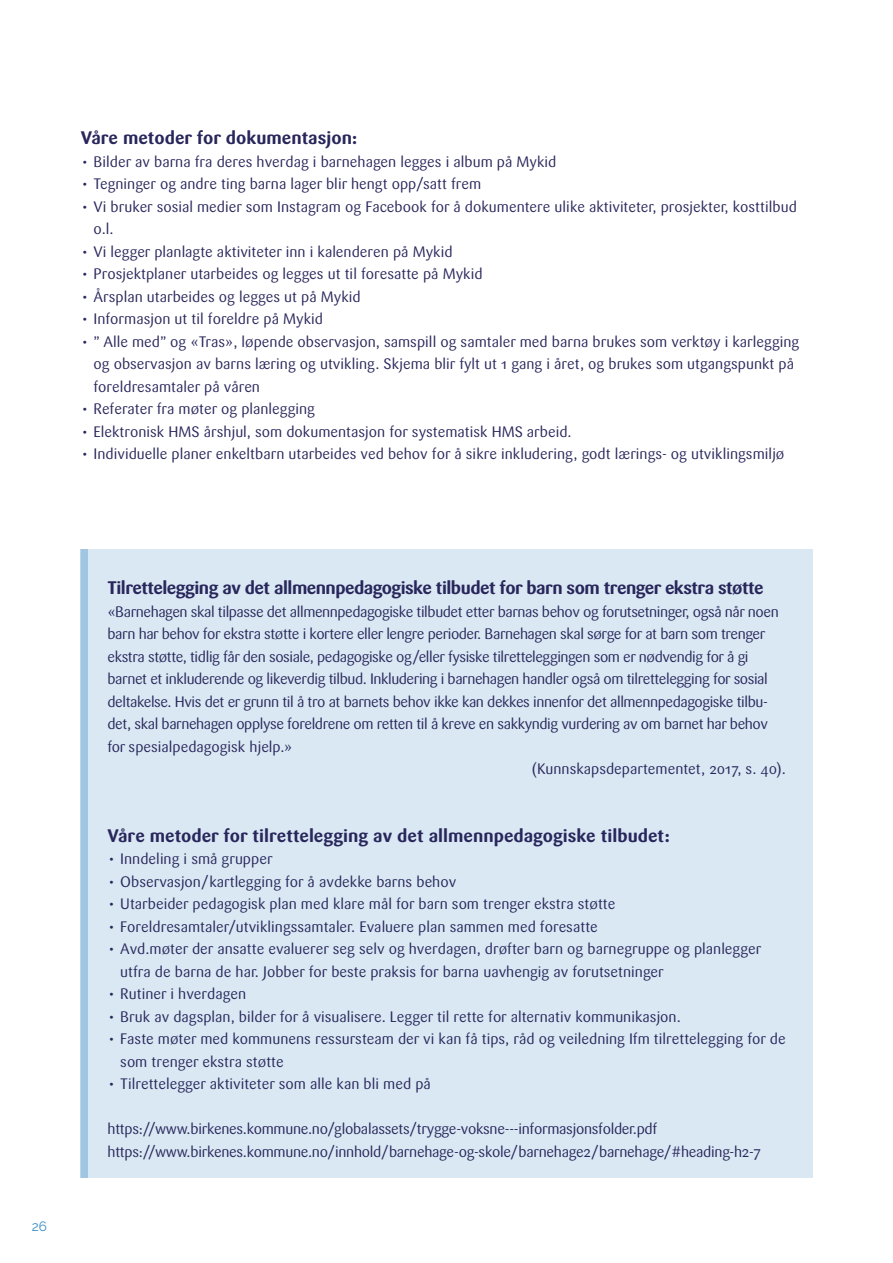
<style>
.page{position:relative;width:893px;height:1263px;background:#fff}
.page>*{position:absolute;margin:0;border:0;box-sizing:border-box;transform-origin:0 0}
.t1{font:700 18px "Sari OT";letter-spacing:-.01em;color:#28265b}
.t2{font:700 18px "Sari OT";letter-spacing:-.03em;color:#28265b}
.t3{font:15px/22.5px "Sari OT";color:#28265b}
.t4{font:15px "Sari OT";letter-spacing:-.03em;color:#28265b}
.t5{font:15px/22.5px "Sari OT";letter-spacing:-.02em;color:#28265b}
.t6{font:13.5px "Raleway";color:#388bc6}
</style>
<div class="page">
<div style="left:81px;top:550px;width:731px;height:628px;background:#d9e8f3"></div>
<p class="t1" style="left:81px;top:126px;width:278px">Våre metoder for dokumentasjon:</p>
<p class="t3" style="left:81px;top:150px;width:477px">• Bilder av barna fra deres hverdag i barnehagen legges i album på Mykid</p>
<p class="t3" style="left:81px;top:172px;width:402px">• Tegninger og andre ting barna lager blir hengt opp/satt frem</p>
<p class="t3" style="left:94px;top:195px;width:705px;text-indent:-13px">• Vi bruker sosial medier som Instagram og Facebook for å dokumentere ulike aktiviteter, prosjekter, kosttilbud o.l.</p>
<p class="t3" style="left:81px;top:240px;width:373px">• Vi legger planlagte aktiviteter inn i kalenderen på Mykid</p>
<p class="t3" style="left:81px;top:262px;width:403px">• Prosjektplaner utarbeides og legges ut til foresatte på Mykid</p>
<p class="t3" style="left:81px;top:285px;width:281px">• Årsplan utarbeides og legges ut på Mykid</p>
<p class="t3" style="left:81px;top:307px;width:244px">• Informasjon ut til foreldre på Mykid</p>
<p class="t3" style="left:94px;top:330px;width:707px;text-indent:-13px">• ” Alle med” og «Tras», løpende observasjon, samspill og samtaler med barna brukes som verktøy i karlegging og observasjon av barns læring og utvikling. Skjema blir fylt ut 1 gang i året, og brukes som utgangspunkt på foreldresamtaler på våren</p>
<p class="t3" style="left:81px;top:397px;width:236px">• Referater fra møter og planlegging</p>
<p class="t3" style="left:81px;top:420px;width:492px">• Elektronisk HMS årshjul, som dokumentasjon for systematisk HMS arbeid.</p>
<p class="t3" style="left:81px;top:442px;width:705px">• Individuelle planer enkeltbarn utarbeides ved behov for å sikre inkludering, godt lærings- og utviklingsmiljø</p>
<p class="t6" style="left:32px;top:1218px;width:17px">26</p>
<p class="t2" style="left:108px;top:576px;width:658px">Tilrettelegging av det allmennpedagogiske tilbudet for barn som trenger ekstra støtte</p>
<p class="t4" style="left:108px;top:602px;width:673px">«Barnehagen skal tilpasse det allmennpedagogiske tilbudet etter barnas behov og forutsetninger, også når noen</p>
<p class="t4" style="left:108px;top:624px;width:659px">barn har behov for ekstra støtte i kortere eller lengre perioder. Barnehagen skal sørge for at barn som trenger</p>
<p class="t4" style="left:108px;top:647px;width:642px">ekstra støtte, tidlig får den sosiale, pedagogiske og/eller fysiske tilretteleggingen som er nødvendig for å gi</p>
<p class="t4" style="left:108px;top:669px;width:662px">barnet et inkluderende og likeverdig tilbud. Inkludering i barnehagen handler også om tilrettelegging for sosial</p>
<p class="t4" style="left:108px;top:692px;width:662px">deltakelse. Hvis det er grunn til å tro at barnets behov ikke kan dekkes innenfor det allmennpedagogiske tilbu-</p>
<p class="t4" style="left:108px;top:714px;width:662px">det, skal barnehagen opplyse foreldrene om retten til å kreve en sakkyndig vurdering av om barnet har behov</p>
<p class="t3" style="left:108px;top:735px;width:186px">for spesialpedagogisk hjelp.»</p>
<p class="t3" style="left:532px;top:757px;width:256px">(Kunnskapsdepartementet, 2017, s. 40).</p>
<p class="t1" style="left:108px;top:824px;width:564px">Våre metoder for tilrettelegging av det allmennpedagogiske tilbudet:</p>
<p class="t3" style="left:108px;top:847px;width:167px">• Inndeling i små grupper</p>
<p class="t3" style="left:108px;top:870px;width:350px">• Observasjon/kartlegging for å avdekke barns behov</p>
<p class="t3" style="left:108px;top:892px;width:509px">• Utarbeider pedagogisk plan med klare mål for barn som trenger ekstra støtte</p>
<p class="t3" style="left:108px;top:915px;width:492px">• Foreldresamtaler/utviklingssamtaler. Evaluere plan sammen med foresatte</p>
<p class="t3" style="left:120px;top:937px;width:642px;text-indent:-13px">• Avd.møter der ansatte evaluerer seg selv og hverdagen, drøfter barn og barnegruppe og planlegger utfra de barna de har. Jobber for beste praksis for barna uavhengig av forutsetninger</p>
<p class="t3" style="left:108px;top:982px;width:140px">• Rutiner i hverdagen</p>
<p class="t3" style="left:108px;top:1005px;width:575px">• Bruk av dagsplan, bilder for å visualisere. Legger til rette for alternativ kommunikasjon.</p>
<p class="t3" style="left:120px;top:1027px;width:667px;text-indent:-13px">• Faste møter med kommunens ressursteam der vi kan få tips, råd og veiledning Ifm tilrettelegging for de som trenger ekstra støtte</p>
<p class="t3" style="left:108px;top:1072px;width:325px">• Tilrettelegger aktiviteter som alle kan bli med på</p>
<p class="t5" style="left:108px;top:1117px;width:655px">https://www.birkenes.kommune.no/globalassets/trygge-voksne---informasjonsfolder.pdf https://www.birkenes.kommune.no/innhold/barnehage-og-skole/barnehage2/barnehage/#heading-h2-7</p>
</div>
